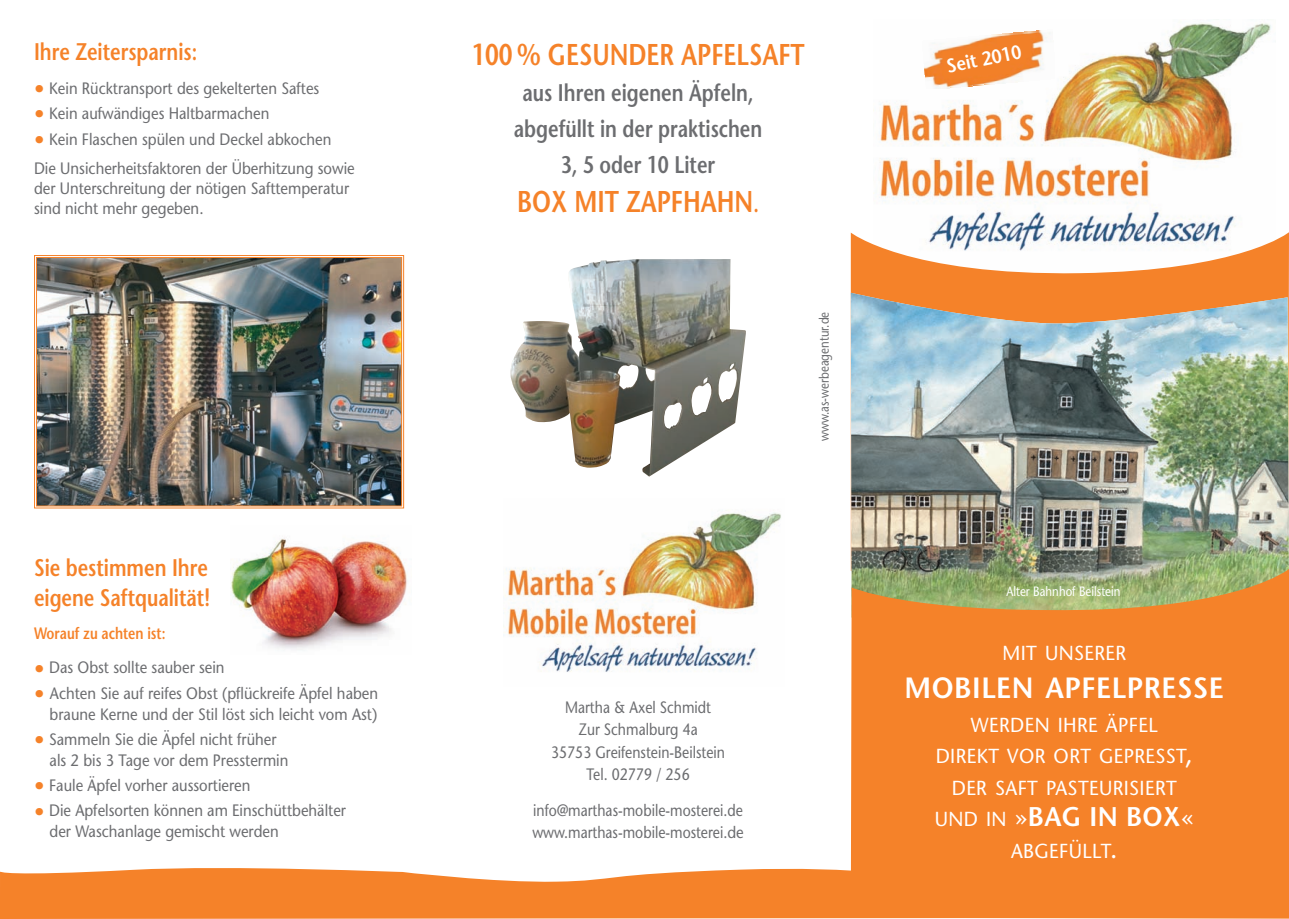
<style>
.page{position:relative;width:1289px;height:919px;background:#fff}
.page>*{position:absolute;margin:0;border:0;box-sizing:border-box;transform-origin:0 0}
.t1{font:600 30px "Stone Sans";color:#f58229;scale:.8 1}
.t2{font:600 29.25px "Stone Sans";letter-spacing:.02em;color:#fff;scale:.95 1}
.t3{font:600 27px "Stone Sans";letter-spacing:.015em;color:#fff;scale:.95 1}
.t4{font:600 24px/36px "Stone Sans";color:#6c6d70;text-align:center;scale:.8 1}
.t5{font:600 24px/30px "Stone Sans";color:#f58229;scale:.8 1}
.t6{font:20.25px/31.5px "Stone Sans";letter-spacing:.02em;color:#fff;text-align:center;scale:.95 1}
.t7{font:600 19.5px "Stone Sans";color:#fff;scale:.9 1}
.t8{font:16.5px/21px "Stone Sans";color:#6c6d70;scale:.9 1}
.t9{font:16.5px/22.5px "Stone Sans";color:#6c6d70;text-align:center;scale:.85 1}
.t10{font:600 16.5px "Stone Sans";color:#f58229;scale:.8 1}
.t11{font:13.5px "Stone Sans";color:#6c6d70;scale:.85 1}
.t12{font:13.5px "Stone Sans";color:#fff;scale:.85 1}
.s1{font-size:21px;color:#f58229}
.s2{font-size:24px}
.s3{font-size:27px}
.s4{font-weight:400;font-size:20.25px}
.s5{font-weight:400}
</style>
<div class="page">
<img style="left:873px;top:20px;width:398px;height:212px">
<img style="left:921px;top:29px;width:133px;height:60px">
<svg style="left:0;top:868px;width:850px;height:50px;background:#f58d3c"></svg>
<svg style="left:850px;top:232px;width:438px;height:61px"></svg>
<img style="left:850px;top:293px;width:438px;height:276px">
<svg style="left:850px;top:569px;width:438px;height:349px;background:#ec8630"></svg>
<img style="left:503px;top:510px;width:278px;height:162px">
<img style="left:510px;top:259px;width:236px;height:217px">
<img style="left:38px;top:259px;width:362px;height:245px">
<div style="left:34px;top:255px;width:370px;height:253px;border:1px solid #f58229"></div>
<div style="left:36px;top:257px;width:366px;height:249px;border:1px solid #f58229"></div>
<img style="left:231px;top:538px;width:176px;height:112px">
<h3 class="t5" style="left:34px;top:39px;width:205px">Ihre Zeitersparnis:</h3>
<p class="t8" style="left:34px;top:79px;width:318px"><span class="s1">•</span> Kein Rücktransport des gekelterten Saftes</p>
<p class="t8" style="left:34px;top:105px;width:263px"><span class="s1">•</span> Kein aufwändiges Haltbarmachen</p>
<p class="t8" style="left:34px;top:126px;width:358px;line-height:29.4px"><span class="s1">•</span> Kein Flaschen spülen und Deckel abkochen<br>Die Unsicherheitsfaktoren der Überhitzung sowie</p>
<p class="t8" style="left:34px;top:180px;width:352px;line-height:19.8px">der Unterschreitung der nötigen Safttemperatur sind nicht mehr gegeben.</p>
<h3 class="t5" style="left:34px;top:555px;width:221px">Sie bestimmen Ihre eigene Saftqualität!</h3>
<p class="t10" style="left:34px;top:627px;width:166px">Worauf zu achten ist:</p>
<p class="t8" style="left:34px;top:658px;width:213px"><span class="s1">•</span> Das Obst sollte sauber sein</p>
<p class="t8" style="left:34px;top:684px;width:384px;text-align:right"><span class="s1">•</span> Achten Sie auf reifes Obst (pflückreife Äpfel haben braune Kerne und der Stil löst sich leicht vom Ast)</p>
<p class="t8" style="left:50px;top:730px;width:267px;text-indent:-16px"><span class="s1">•</span> Sammeln Sie die Äpfel nicht früher als 2 bis 3 Tage vor dem Presstermin</p>
<p class="t8" style="left:34px;top:776px;width:242px"><span class="s1">•</span> Faule Äpfel vorher aussortieren</p>
<p class="t8" style="left:50px;top:801px;width:331px;text-indent:-16px"><span class="s1">•</span> Die Apfelsorten können am Einschüttbehälter der Waschanlage gemischt werden</p>
<h1 class="t1" style="left:471px;top:43px;width:418px">100 % GESUNDER APFELSAFT</h1>
<h3 class="t4" style="left:514px;top:77px;width:312px">aus Ihren eigenen Äpfeln, abgefüllt in der praktischen<br>3, 5 oder 10 Liter</h3>
<h1 class="t1" style="left:517px;top:190px;width:303px">BOX MIT ZAPFHAHN<span class="s2">.</span></h1>
<p class="t11" style="left:819px;top:441px;width:154px;rotate:-90deg">www.as-werbeagentur.de</p>
<p class="t9" style="left:551px;top:697px;width:206px">Martha &amp; Axel Schmidt<br>Zur Schmalburg 4a<br>35753 Greifenstein-Beilstein<br>Tel. 02779 / 256</p>
<p class="t9" style="left:532px;top:800px;width:250px;text-align:left">info@marthas-mobile-mosterei.de www.marthas-mobile-mosterei.de</p>
<p class="t7" style="left:945px;top:59px;width:86px;rotate:-12deg">Seit 2010</p>
<p class="t12" style="left:1006px;top:586px;width:136px">Alter Bahnhof Beilstein</p>
<p class="t6" style="left:1002px;top:638px;width:132px">MIT UNSERER</p>
<h2 class="t2" style="left:904px;top:676px;width:338px">MOBILEN APFELPRESSE</h2>
<p class="t6" style="left:935px;top:710px;width:272px">WERDEN IHRE ÄPFEL<br>DIREKT VOR ORT GEPRESST<span class="s3">,<br></span>DER SAFT PASTEURISIERT</p>
<h3 class="t3" style="left:934px;top:806px;width:274px"><span class="s4">UND IN</span> <span class="s5">»</span>BAG IN BOX<span class="s5">«</span></h3>
<p class="t6" style="left:1011px;top:836px;width:114px">ABGEFÜLLT<span class="s3">.</span></p>
</div>
